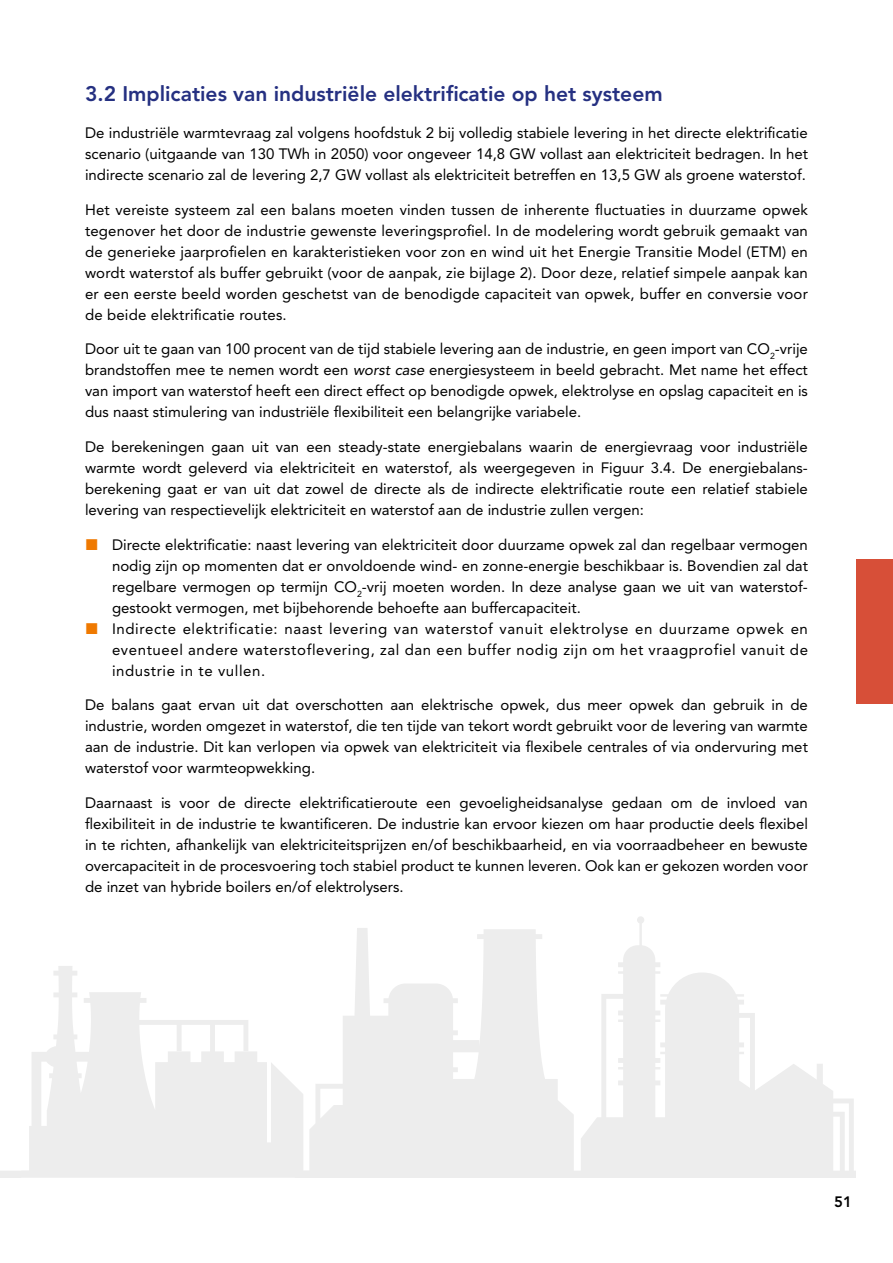
<style>
.page{position:relative;width:893px;height:1263px;background:#fff}
.page>*{position:absolute;margin:0;border:0;box-sizing:border-box;transform-origin:0 0}
.t1{font:800 21px "Avenir LT Std";color:#253081}
.t2{font:15px/21px "Avenir LT Std";color:#000;text-align:justify}
.t3{font:800 15px "Avenir LT Std";color:#000}
.s1{font-style:italic}
</style>
<div class="page">
<svg style="left:0;top:916px;width:856px;height:262px;fill:#ededed"></svg>
<div style="left:856px;top:559px;width:37px;height:145px;background:#d74f38"></div>
<h1 class="t1" style="left:85px;top:81px;width:579px">3.2 Implicaties van industriële elektrificatie op het systeem</h1>
<p class="t2" style="left:85px;top:123px;width:724px">De industriële warmtevraag zal volgens hoofdstuk 2 bij volledig stabiele levering in het directe elektrificatie scenario (uitgaande van 130 TWh in 2050) voor ongeveer 14,8 GW vollast aan elektriciteit bedragen. In het indirecte scenario zal de levering 2,7 GW vollast als elektriciteit betreffen en 13,5 GW als groene waterstof.</p>
<p class="t2" style="left:85px;top:199px;width:724px">Het vereiste systeem zal een balans moeten vinden tussen de inherente fluctuaties in duurzame opwek tegenover het door de industrie gewenste leveringsprofiel. In de modelering wordt gebruik gemaakt van de generieke jaarprofielen en karakteristieken voor zon en wind uit het Energie Transitie Model (ETM) en wordt waterstof als buffer gebruikt (voor de aanpak, zie bijlage 2). Door deze, relatief simpele aanpak kan er een eerste beeld worden geschetst van de benodigde capaciteit van opwek, buffer en conversie voor de beide elektrificatie routes.</p>
<p class="t2" style="left:85px;top:339px;width:724px">Door uit te gaan van 100 procent van de tijd stabiele levering aan de industrie, en geen import van CO<sub>2</sub>-vrije brandstoffen mee te nemen wordt een <span class="s1">worst case</span> energiesysteem in beeld gebracht. Met name het effect van import van waterstof heeft een direct effect op benodigde opwek, elektrolyse en opslag capaciteit en is dus naast stimulering van industriële flexibiliteit een belangrijke variabele.</p>
<p class="t2" style="left:85px;top:436px;width:724px">De berekeningen gaan uit van een steady-state energiebalans waarin de energievraag voor industriële warmte wordt geleverd via elektriciteit en waterstof, als weergegeven in Figuur 3.4. De energiebalans&shy;berekening gaat er van uit dat zowel de directe als de indirecte elektrificatie route een relatief stabiele levering van respectievelijk elektriciteit en waterstof aan de industrie zullen vergen:</p>
<p class="t2" style="left:112px;top:534px;width:697px;text-align:left">Directe elektrificatie: naast levering van elektriciteit door duurzame opwek zal dan regelbaar vermogen nodig zijn op momenten dat er onvoldoende wind- en zonne-energie beschikbaar is. Bovendien zal dat regelbare vermogen op termijn CO<sub>2</sub>-vrij moeten worden. In deze analyse gaan we uit van waterstof&shy;gestookt vermogen, met bijbehorende behoefte aan buffercapaciteit.<br>Indirecte elektrificatie: naast levering van waterstof vanuit elektrolyse en duurzame opwek en eventueel andere waterstoflevering, zal dan een buffer nodig zijn om het vraagprofiel vanuit de industrie in te vullen.</p>
<p class="t2" style="left:85px;top:694px;width:724px">De balans gaat ervan uit dat overschotten aan elektrische opwek, dus meer opwek dan gebruik in de industrie, worden omgezet in waterstof, die ten tijde van tekort wordt gebruikt voor de levering van warmte aan de industrie. Dit kan verlopen via opwek van elektriciteit via flexibele centrales of via ondervuring met waterstof voor warmteopwekking.</p>
<p class="t2" style="left:85px;top:792px;width:724px">Daarnaast is voor de directe elektrificatieroute een gevoeligheidsanalyse gedaan om de invloed van flexibiliteit in de industrie te kwantificeren. De industrie kan ervoor kiezen om haar productie deels flexibel in te richten, afhankelijk van elektriciteitsprijzen en/of beschikbaarheid, en via voorraadbeheer en bewuste overcapaciteit in de procesvoering toch stabiel product te kunnen leveren. Ook kan er gekozen worden voor de inzet van hybride boilers en/of elektrolysers.</p>
<p class="t3" style="left:834px;top:1193px;width:19px">51</p>
</div>
